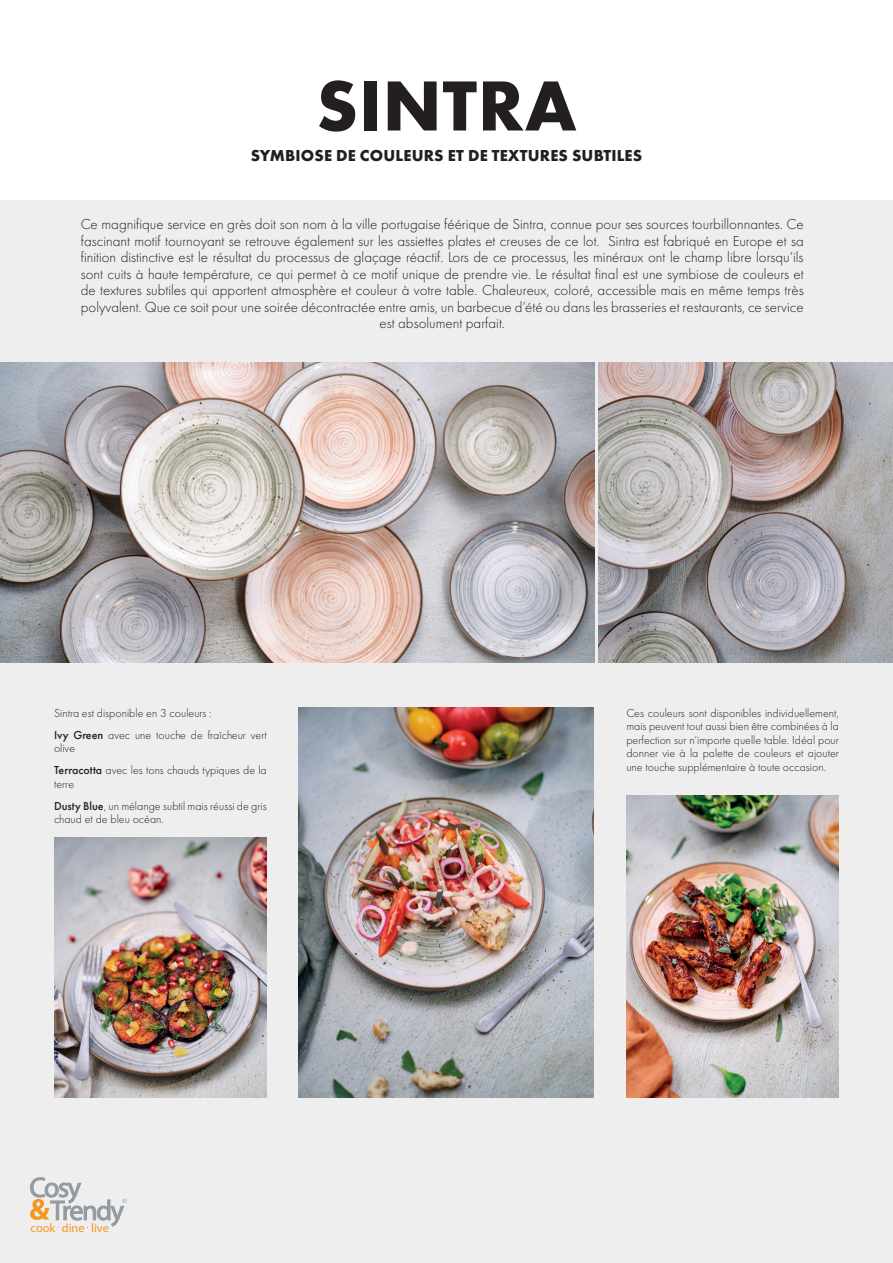
<style>
.page{position:relative;width:893px;height:1263px;background:#fff}
.page>*{position:absolute;margin:0;border:0;box-sizing:border-box;transform-origin:0 0}
.t1{font:700 73.5px "Futura PT";letter-spacing:.01em;color:#231f20}
.t2{font:700 16.5px "Futura PT";letter-spacing:.01em;color:#231f20}
.t3{font:300 15px/16.5px "Futura PT";color:#231f20;text-align:center}
.t4{font:12.3px "Myriad Pro";color:#f7971d}
.t5{font:300 12px/13.5px "Futura PT";color:#231f20}
.s1{font-weight:500}
</style>
<div class="page">
<div style="left:0;top:662px;width:893px;height:601px;background:#eeeeef"></div>
<div style="left:0;top:200px;width:893px;height:162px;background:#eeeeef"></div>
<svg style="left:30px;top:1177px;width:97px;height:51px"></svg>
<svg style="left:594px;top:362px;width:4px;height:301px"></svg>
<img style="left:598px;top:362px;width:295px;height:300px">
<img style="left:0;top:362px;width:594px;height:300px">
<img style="left:626px;top:796px;width:213px;height:301px">
<img style="left:54px;top:838px;width:213px;height:259px">
<img style="left:299px;top:707px;width:295px;height:390px">
<h1 class="t1" style="left:316px;top:59px;width:262px">SINTRA</h1>
<p class="t2" style="left:251px;top:145px;width:393px">SYMBIOSE DE COULEURS ET DE TEXTURES SUBTILES</p>
<p class="t3" style="left:81px;top:216px;width:724px">Ce magnifique service en grès doit son nom à la ville portugaise féérique de Sintra, connue pour ses sources tourbillonnantes. Ce fascinant motif tournoyant se retrouve également sur les assiettes plates et creuses de ce lot. Sintra est fabriqué en Europe et sa finition distinctive est le résultat du processus de glaçage réactif. Lors de ce processus, les minéraux ont le champ libre lorsqu’ils sont cuits à haute température, ce qui permet à ce motif unique de prendre vie. Le résultat final est une symbiose de couleurs et de textures subtiles qui apportent atmosphère et couleur à votre table. Chaleureux, coloré, accessible mais en même temps très polyvalent. Que ce soit pour une soirée décontractée entre amis, un barbecue d’été ou dans les brasseries et restaurants, ce service est absolument parfait.</p>
<p class="t5" style="left:54px;top:702px;width:214px;line-height:22px">Sintra est disponible en 3 couleurs :<br><span class="s1">Ivy Green</span> avec une touche de fraîcheur vert</p>
<p class="t5" style="left:54px;top:737px;width:214px;line-height:22px">olive<br><span class="s1">Terracotta</span> avec les tons chauds typiques de la</p>
<p class="t5" style="left:54px;top:773px;width:214px;line-height:22px">terre<br><span class="s1">Dusty Blue</span>, un mélange subtil mais réussi de gris</p>
<p class="t5" style="left:54px;top:813px;width:112px">chaud et de bleu océan.</p>
<p class="t4" style="left:31px;top:1220px;width:80px">cook dine live</p>
<p class="t5" style="left:626px;top:706px;width:214px;text-align:justify">Ces couleurs sont disponibles individuellement, mais peuvent tout aussi bien être combinées à la perfection sur n’importe quelle table. Idéal pour donner vie à la palette de couleurs et ajouter une touche supplémentaire à toute occasion.</p>
</div>
